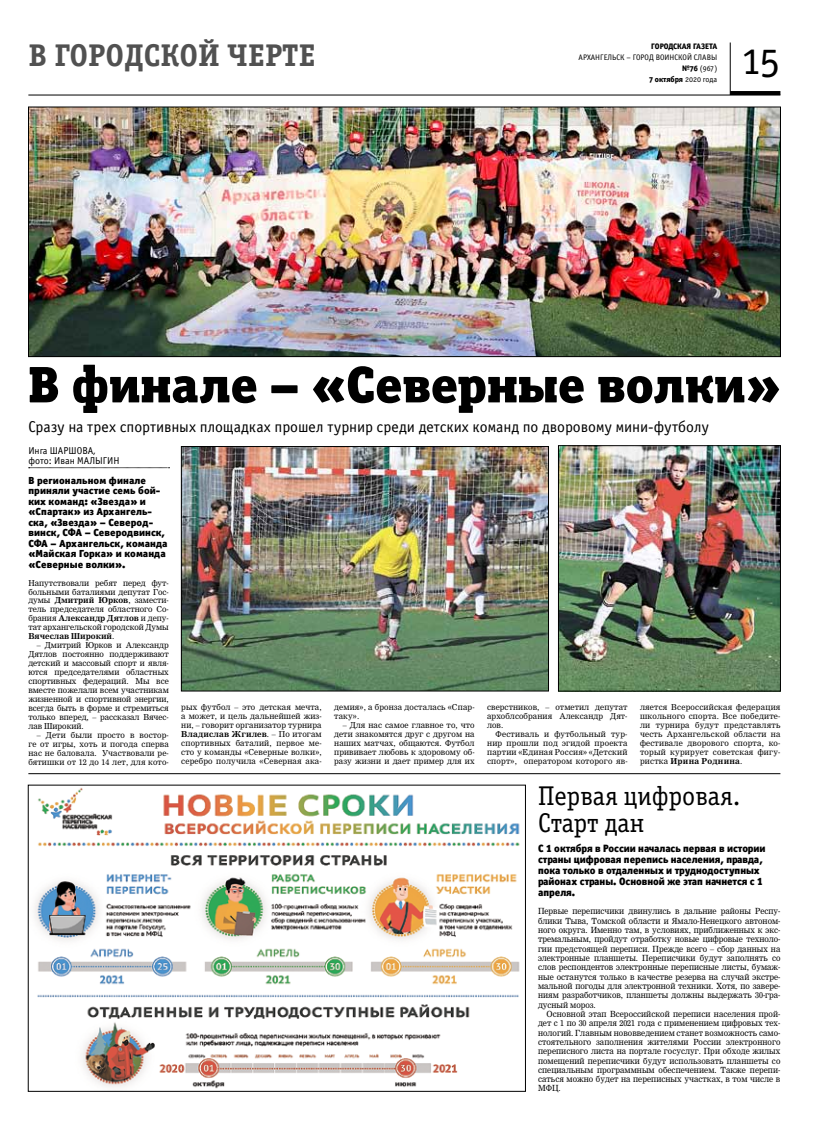
<style>
.page{position:relative;width:823px;height:1134px;background:#fff}
.page>*{position:absolute;margin:0;border:0;box-sizing:border-box;transform-origin:0 0}
.t1{font:51.5px "Officina Serif Black OSC";color:#000}
.t2{font:42px "Officina Serif Book OSC";color:#000}
.t3{font:31.5px "Officina Serif Bold OSC";color:#515151}
.t4{font:27.2px/27.2px "Officina Serif Book OSC";color:#000}
.t5{font:15.8px "Officina Sans Book OSC";color:#000}
.t6{font:10.7px/10.9px "Officina Sans Black C";color:#000}
.t7{font:10.3px/10.5px "Officina Sans Black C";letter-spacing:.01em;color:#000}
.t8{font:10px/10.5px "Officina Sans Book OSC";color:#000}
.t9{font:8.3px/9.3px "Nimrod Cyr";color:#000;text-align:justify;scale:.95 1}
.t10{font:8px/9px "Nimrod Cyr";letter-spacing:.015em;color:#000;text-align:justify}
.t11{font:8px/11px "Officina Sans Book OSC";color:#000;text-align:right}
.t12{font:8px "Officina Sans Extra Bold OSC";color:#000}
.s1{font-family:"Officina Sans Extra Bold OSC"}
.s2{font-family:"Officina Sans Book OSC"}
.s3{font-weight:700}
</style>
<div class="page">
<hr style="left:729px;top:43px;width:1px;height:52px;background:#000">
<hr style="left:28px;top:95px;width:752px;height:1px;background:#000">
<hr style="left:729px;top:91px;width:51px;height:4px;background:#000">
<img style="left:34px;top:787px;width:486px;height:302px">
<hr style="left:28px;top:773px;width:752px;height:1px;background:#000">
<svg style="left:29px;top:467px;width:140px;height:1px"></svg>
<img style="left:30px;top:109px;width:748px;height:246px">
<div style="left:28px;top:107px;width:752px;height:250px;border:1px solid #000"></div>
<img style="left:560px;top:448px;width:218px;height:241px">
<div style="left:558px;top:446px;width:222px;height:245px;border:1px solid #000"></div>
<img style="left:183px;top:448px;width:363px;height:241px">
<div style="left:181px;top:446px;width:367px;height:245px;border:1px solid #000"></div>
<h3 class="t3" style="left:28px;top:37px;width:288px">в городской черте</h3>
<p class="t12" style="left:651px;top:41px;width:67px">Городская газета</p>
<p class="t11" style="left:578px;top:52px;width:140px">Архангельск – город воинской славы <span class="s1">№76</span> (967)</p>
<p class="t12" style="left:648px;top:74px;width:70px">7 октября <span class="s2">2020 года</span></p>
<h2 class="t2" style="left:740px;top:37px;width:41px">15</h2>
<h1 class="t1" style="left:28px;top:352px;width:753px">В финале – «Северные волки»</h1>
<h3 class="t5" style="left:28px;top:418px;width:681px">Сразу на трех спортивных площадках прошел турнир среди детских команд по дворовому мини-футболу</h3>
<p class="t8" style="left:28px;top:445px;width:68px">Инга ШАРШОВА, фото: И ван МАЛЫГИН</p>
<p class="t7" style="left:28px;top:475px;width:141px">В региональном финале приняли участие семь бой&shy;ких команд: «Звезда» и «Спартак» из Архангель&shy;ска, «Звезда» – Северод&shy;винск, СФА – Северодвинск,<br>СФА – Архангельск, команда «Майская Горка» и команда «Северные волки».</p>
<p class="t10" style="left:28px;top:578px;width:142px">Напутствовали ребят перед фут&shy;больными баталиями депутат Гос&shy;думы <span class="s3">Дмитрий Юрков</span>, замести&shy;тель председателя областного Со&shy;брания <span class="s3">Александр Дятлов</span> и депу&shy;тат архангельской городской Думы <span class="s3">Вячеслав Широкий</span>.</p>
<p class="t10" style="left:28px;top:641px;width:142px;text-indent:9px">– Дмитрий Юрков и Александр Дятлов постоянно поддерживают детский и массовый спорт и явля&shy;ются председателями областных спортивных федераций. Мы все вместе пожелали всем участникам жизненной и спортивной энергии, всегда быть в форме и стремиться только вперед, – рассказал Вячес&shy;лав Широкий.</p>
<p class="t10" style="left:28px;top:730px;width:142px;text-indent:9px">– Дети были просто в востор&shy;ге от игры, хоть и погода сперва нас не баловала. Участвовали ре&shy;бятишки от 12 до 14 лет, для кото-</p>
<p class="t10" style="left:181px;top:703px;width:142px">рых футбол – это детская мечта, а может, и цель дальнейшей жиз&shy;ни, – говорит организатор турнира <span class="s3">Владислав Жгилев</span>. – По итогам спортивных баталий, первое ме&shy;сто у команды «Северные волки», серебро получила «Северная ака-</p>
<p class="t10" style="left:334px;top:703px;width:142px">демия», а бронза досталась «Спар&shy;таку».</p>
<p class="t10" style="left:334px;top:721px;width:142px;text-indent:9px">– Для нас самое главное то, что дети знакомятся друг с другом на наших матчах, общаются. Футбол прививает любовь к здоровому об&shy;разу жизни и дает пример для их</p>
<p class="t10" style="left:487px;top:703px;width:142px">сверстников, – отметил депутат архоблсобрания Александр Дят&shy;лов.</p>
<p class="t10" style="left:487px;top:730px;width:142px;text-indent:9px">Фестиваль и футбольный тур&shy;нир прошли под эгидой проекта партии «Единая Россия» «Детский спорт», оператором которого яв-</p>
<p class="t10" style="left:639px;top:703px;width:142px">ляется Всероссийская федерация школьного спорта. Все победите&shy;ли турнира будут представлять честь Архангельской области на фестивале дворового спорта, ко&shy;торый курирует советская фигу&shy;ристка <span class="s3">Ирина Роднина</span>.</p>
<h3 class="t4" style="left:537px;top:783px;width:204px">Первая цифровая.<br>Старт дан</h3>
<h3 class="t6" style="left:537px;top:843px;width:229px">С 1 октября в России началась первая в истории страны цифровая перепись населения, правда, пока только в отдаленных и труднодоступных районах страны. Основной же этап начнется с 1 апреля.</h3>
<p class="t9" style="left:537px;top:907px;width:256px">Первые переписчики двинулись в дальние районы Респу&shy;блики Тыва, Томской области и Ямало-Ненецкого автоном&shy;ного округа. Именно там, в условиях, приближенных к экс&shy;тремальным, пройдут отработку новые цифровые техноло&shy;гии предстоящей переписи. Прежде всего – сбор данных на электронные планшеты. Переписчики будут заполнять со слов респондентов электронные переписные листы, бумаж&shy;ные останутся только в качестве резерва на случай экстре&shy;мальной погоды для электронной техники. Хотя, по завере&shy;ниям разработчиков, планшеты должны выдержать 30-гра&shy;дусный мороз.</p>
<p class="t9" style="left:537px;top:1009px;width:256px;text-indent:9px">Основной этап Всероссийской переписи населения прой&shy;дет с 1 по 30 апреля 2021 года с применением цифровых тех&shy;нологий. Главным нововведением станет возможность само&shy;стоятельного заполнения жителями России электронного переписного листа на портале госуслуг. При обходе жилых помещений переписчики будут использовать планшеты со специальным программным обеспечением. Также перепи&shy;саться можно будет на переписных участках, в том числе в МФЦ.</p>
</div>
